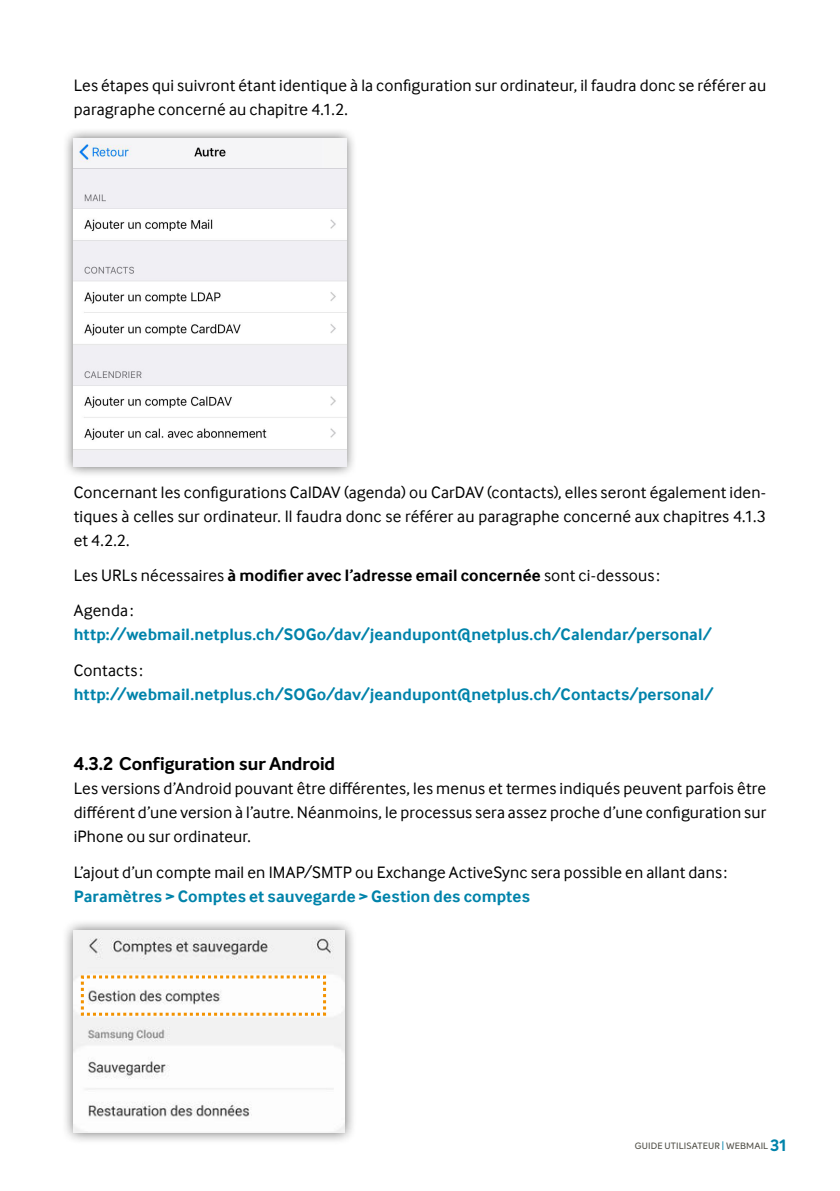
<style>
.page{position:relative;width:840px;height:1191px;background:#fff}
.page>*{position:absolute;margin:0;border:0;box-sizing:border-box;transform-origin:0 0}
.t1{font:700 18px "Intelo";color:#000}
.t2{font:17px/24px "Inter Face";letter-spacing:.01em;color:#000}
.t3{font:700 17px "Inter Face";letter-spacing:.005em;color:#0083aa}
.t4{font:500 9px "Intelo";letter-spacing:.015em;color:#525149}
.s1{font-weight:700}
.s2{color:#0083aa}
.s3{font-weight:700;font-size:16px;color:#0083aa}
</style>
<div class="page">
<div style="left:62px;top:127px;width:295px;height:351px;background:#000;opacity:.6"></div>
<img style="left:74px;top:139px;width:272px;height:327px">
<div style="left:62px;top:919px;width:295px;height:225px;background:#000;opacity:.6"></div>
<img style="left:74px;top:931px;width:270px;height:201px">
<svg style="left:79px;top:974px;width:248px;height:43px"></svg>
<p class="t2" style="left:74px;top:73px;width:693px">Les étapes qui suivront étant identique à la configuration sur ordinateur, il faudra donc se référer au paragraphe concerné au chapitre 4.1.2.</p>
<p class="t2" style="left:74px;top:480px;width:693px;text-align:justify">Concernant les configurations CalDAV (agenda) ou CarDAV (contacts), elles seront également iden&shy;tiques à celles sur ordinateur. Il faudra donc se référer au paragraphe concerné aux chapitres 4.1.3 et 4.2.2.</p>
<p class="t2" style="left:74px;top:557px;width:587px;line-height:35.4px">Les URLs nécessaires <span class="s1">à modifier avec l’adresse email concernée</span> sont ci-dessous:<br>Agenda:</p>
<p class="t3" style="left:74px;top:625px;width:639px">http://webmail.netplus.ch/SOGo/dav/jeandupont@netplus.ch/Calendar/personal/</p>
<p class="t2" style="left:74px;top:658px;width:71px">Contacts:</p>
<p class="t3" style="left:74px;top:684px;width:641px">http://webmail.netplus.ch/SOGo/dav/jeandupont@netplus.ch/Contacts/personal/</p>
<p class="t1" style="left:74px;top:752px;width:263px">4.3.2 Configuration sur Android</p>
<p class="t2" style="left:74px;top:776px;width:693px;text-align:justify">Les versions d’Android pouvant être différentes, les menus et termes indiqués peuvent parfois être différent d’une version à l’autre. Néanmoins, le processus sera assez proche d’une configuration sur iPhone ou sur ordinateur.</p>
<p class="t2" style="left:74px;top:860px;width:654px">L’ajout d’un compte mail en IMAP/SMTP ou Exchange ActiveSync sera possible en allant dans:</p>
<p class="t3" style="left:74px;top:886px;width:457px">Paramètres &gt; Comptes et sauvegarde &gt; Gestion des comptes</p>
<p class="t4" style="left:634px;top:1140px;width:153px">GUIDE UTILISATEUR <span class="s2">|</span> WEBMAIL <span class="s3">31</span></p>
</div>
